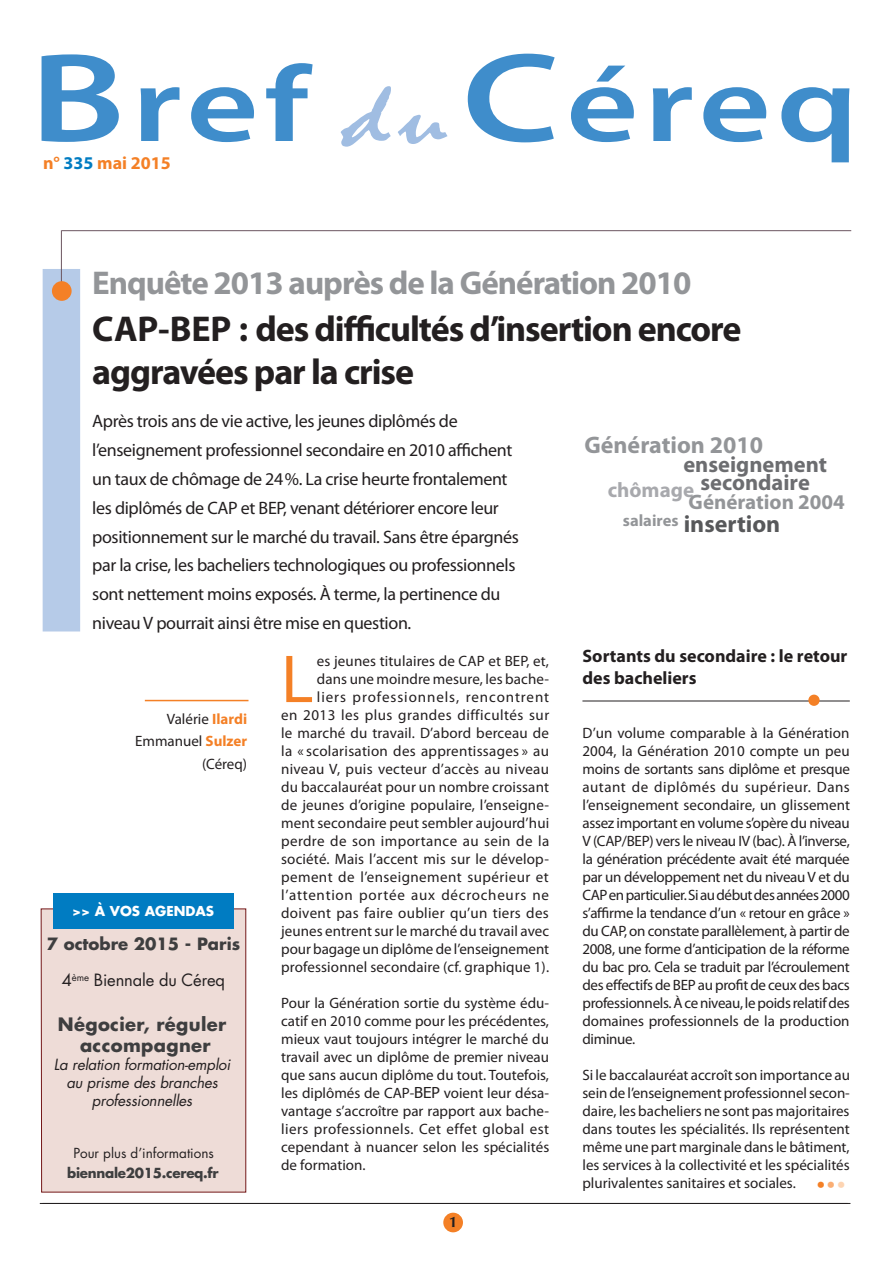
<style>
.page{position:relative;width:893px;height:1263px;background:#fff}
.page>*{position:absolute;margin:0;border:0;box-sizing:border-box;transform-origin:0 0}
.t1{font:600 108px "Myriad Pro";letter-spacing:.04em;color:#3f8dcb;scale:1.3 1}
.t2{font:68.4px "Myriad Pro";color:#f48026}
.t3{font:700 36px/43.2px "Myriad Pro";letter-spacing:-.03em;color:#231f20}
.t4{font:700 33px "Myriad Pro";letter-spacing:-.03em;color:#939598}
.t5{font:700 24px "Myriad Pro";color:#57585a}
.t6{font:700 24px "Myriad Pro";color:#939598}
.t7{font:700 22.5px/18px "Myriad Pro";color:#6c6d70;text-align:center}
.t8{font:700 21px "Myriad Pro";color:#939598}
.t9{font:700 21px "Myriad Pro";color:#a8a9ad}
.t10{font:18px/28.8px "Myriad Pro";letter-spacing:-.02em;color:#231f20}
.t11{font:700 18px/21.6px "Myriad Pro";color:#231f20}
.t12{font:700 18px/21px "Futura";letter-spacing:.02em;color:#3e3e3f;text-align:center}
.t13{font:700 18px "Myriad Pro";color:#f48026}
.t14{font:700 16.5px/36px "Futura";color:#3e3e3f;text-align:center}
.t15{font:300 16.5px "Futura";color:#f48026}
.t16{font:15px/18px "Myriad Pro";letter-spacing:.01em;color:#231f20;text-align:justify}
.t17{font:italic 15px/18px "Futura";letter-spacing:-.01em;color:#231f20;text-align:center}
.t18{font:700 15px "Optima";color:#231f20}
.t19{font:13.5px "Futura";color:#231f20}
.t20{font:700 13.5px "Futura";letter-spacing:-.02em;color:#3e3e3f}
.t21{font:700 13.35px "Futura";color:#fff}
.s1{font-size:127.5px}
.s2{font-family:"Mistral";font-weight:400;font-size:90px;color:#a0bde2}
.s3{color:#007cc2}
.s4{font-weight:700;color:#f48026}
.s5{font-weight:400;color:#231f20}
.s6{font-family:"Tahoma"}
.s7{color:#faae74}
.s8{color:#fdd4b2}
</style>
<div class="page">
<hr style="left:145px;top:700px;width:103px;height:1px;background:#f48026">
<div style="left:43px;top:269px;width:37px;height:362px;background:#b6cbe8"></div>
<hr style="left:61px;top:230px;width:1px;height:61px;background:#6c5560">
<div style="left:52px;top:281px;width:20px;height:20px;background:#f48026;border-radius:50%"></div>
<div style="left:443px;top:1213px;width:20px;height:19px;background:#f48026;border-radius:50%"></div>
<hr style="left:43px;top:1203px;width:807px;height:1px;background:#231f20">
<hr style="left:62px;top:230px;width:789px;height:1px;background:#6c5560">
<hr style="left:582px;top:701px;width:268px;height:1px;background:#231f20">
<div style="left:808px;top:695px;width:12px;height:11px;background:#f48026;border-radius:50%"></div>
<hr style="left:40px;top:1203px;width:808px;height:1px;background:#231f20">
<div style="left:41px;top:908px;width:205px;height:284px;background:#eedcd7"></div>
<div style="left:54px;top:893px;width:180px;height:35px;background:#007cc2"></div>
<h1 class="t1" style="left:30px;top:36px;width:639px"><span class="s1">B</span>ref <span class="s2">du</span><span class="s1">C</span>éreq</h1>
<p class="t13" style="left:43px;top:151px;width:129px">n° <span class="s3">335</span> mai 2015</p>
<h3 class="t4" style="left:92px;top:261px;width:601px">Enquête 2013 auprès de la Génération 2010</h3>
<h3 class="t3" style="left:92px;top:306px;width:651px">CAP-BEP : des difficultés d’insertion encore aggravées par la crise</h3>
<p class="t10" style="left:92px;top:407px;width:428px">Après trois ans de vie active, les jeunes diplômés de l’enseignement professionnel secondaire en 2010 affichent un taux de chômage de 24%. La crise heurte frontalement les diplômés de CAP et BEP, venant détériorer encore leur positionnement sur le marché du travail. Sans être épargnés par la crise, les bacheliers technologiques ou professionnels sont nettement moins exposés. À terme, la pertinence du niveau V pourrait ainsi être mise en question.</p>
<p class="t16" style="left:135px;top:707px;width:113px;line-height:22.5px;text-align:right">Valérie <span class="s4">Ilardi<br></span>Emmanuel <span class="s4">Sulzer </span>(Céreq)</p>
<p class="t21" style="left:72px;top:902px;width:144px">&gt;&gt; À VOS AGENDAS</p>
<p class="t14" style="left:47px;top:926px;width:195px">7 octobre 2015 - Paris<br><span class="s5">4</span><sup>ème</sup> <span class="s5">Biennale du Céreq</span></p>
<p class="t12" style="left:58px;top:1013px;width:170px">Négocier, réguler accompagner</p>
<p class="t17" style="left:54px;top:1055px;width:178px">La relation formation-emploi au prisme des branches professionnelles</p>
<p class="t19" style="left:73px;top:1143px;width:142px">Pour plus d’informations</p>
<p class="t20" style="left:67px;top:1163px;width:153px">biennale2015.cereq.fr</p>
<p class="t16" style="left:281px;top:652px;width:270px;text-align:right">es jeunes titulaires de CAP et BEP, et,<br>dans une moindre mesure, les bache-<br>liers professionnels, rencontrent<br>en 2013 les plus grandes difficultés sur le marché du travail. D’abord berceau de la « scolarisation des apprentissages » au niveau V, puis vecteur d’accès au niveau du baccalauréat pour un nombre croissant de jeunes d’origine populaire, l’enseigne&shy;ment secondaire peut sembler aujourd’hui perdre de son importance au sein de la société. Mais l’accent mis sur le dévelop&shy;pement de l’enseignement supérieur et l’attention portée aux décrocheurs ne doivent pas faire oublier qu’un tiers des jeunes entrent sur le marché du travail avec pour bagage un diplôme de l’enseignement professionnel secondaire (cf. graphique 1).</p>
<p class="t16" style="left:281px;top:994px;width:270px">Pour la Génération sortie du système édu&shy;catif en 2010 comme pour les précédentes, mieux vaut toujours intégrer le marché du travail avec un diplôme de premier niveau que sans aucun diplôme du tout. Toutefois, les diplômés de CAP-<span class="s6">BEP</span> voient leur désa&shy;vantage s’accroître par rapport aux bache&shy;liers professionnels. Cet effet global est cependant à nuancer selon les spécialités de formation.</p>
<h2 class="t2" style="left:281px;top:637px;width:34px">L</h2>
<p class="t18" style="left:449px;top:1213px;width:10px">1</p>
<h3 class="t6" style="left:584px;top:430px;width:180px">Génération 2010</h3>
<h3 class="t7" style="left:683px;top:455px;width:145px">enseignement secondaire</h3>
<h3 class="t5" style="left:623px;top:508px;width:159px"><sup>salaires</sup> insertion</h3>
<h3 class="t9" style="left:608px;top:476px;width:88px">chômage</h3>
<h3 class="t8" style="left:689px;top:488px;width:158px">Génération 2004</h3>
<p class="t11" style="left:582px;top:644px;width:266px">Sortants du secondaire : le retour des bacheliers</p>
<p class="t16" style="left:582px;top:724px;width:269px">D’un volume comparable à la Génération 2004, la Génération 2010 compte un peu moins de sortants sans diplôme et presque autant de diplômés du supérieur. Dans l’enseignement secondaire, un glissement assez important en volume s’opère du niveau V (CAP/BEP) vers le niveau IV (bac). À l’inverse, la génération précédente avait été marquée par un développement net du niveau V et du CAP en particulier. Si au début des années 2000 s’affirme la tendance d’un « retour en grâce » du CAP, on constate parallèlement, à partir de 2008, une forme d’anticipation de la réforme du bac pro. Cela se traduit par l’écroulement des effectifs de BEP au profit de ceux des bacs professionnels. À ce niveau, le poids relatif des domaines professionnels de la production diminue.</p>
<p class="t16" style="left:582px;top:1066px;width:269px">Si le baccalauréat accroît son importance au sein de l’enseignement professionnel secon&shy;daire, les bacheliers ne sont pas majoritaires dans toutes les spécialités. Ils représentent même une part marginale dans le bâtiment, les services à la collectivité et les spécialités plurivalentes sanitaires et sociales.</p>
<p class="t15" style="left:816px;top:1174px;width:32px">•<span class="s7">•</span><span class="s8">•</span></p>
</div>
